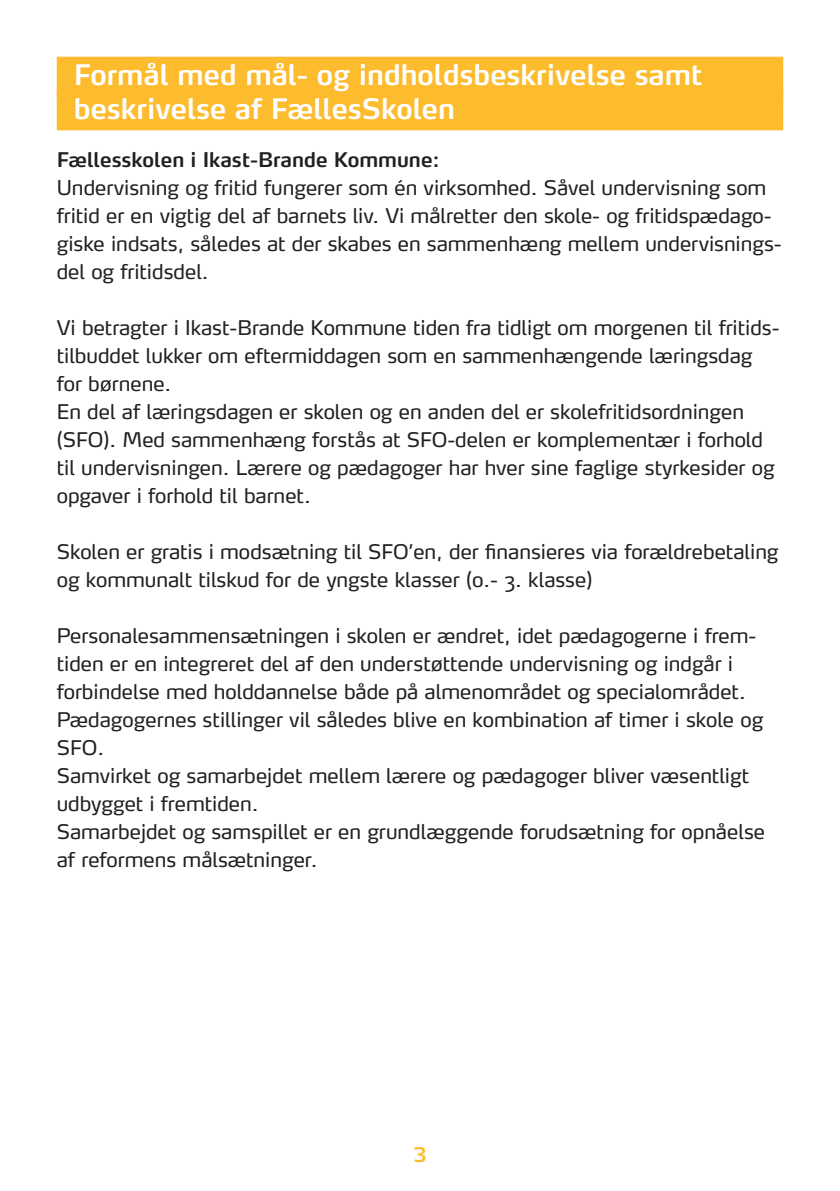
<style>
.page{position:relative;width:840px;height:1191px;background:#fff}
.page>*{position:absolute;margin:0;border:0;box-sizing:border-box;transform-origin:0 0}
.Overskrift{font:600 28px "Max";color:#fff}
.Brødtekst{font:20px/28px "Max";color:#231f20}
.Mellemrubrik{font:600 20px "Max";color:#231f20}
.t1{font:600 20px "Max LF";color:#fdbb2e}
</style>
<div class="page">
<div style="left:57px;top:57px;width:725px;height:40px;background:#fdbb2e"></div>
<div style="left:57px;top:90px;width:725px;height:40px;background:#fdbb2e"></div>
<p class="Overskrift" style="left:74px;top:57px;width:629px">Formål med mål- og indholdsbeskrivelse samt</p>
<p class="Overskrift" style="left:74px;top:91px;width:382px">beskrivelse af FællesSkolen</p>
<p class="Mellemrubrik" style="left:57px;top:147px;width:384px">Fællesskolen i Ikast-Brande Kommune:</p>
<p class="Brødtekst" style="left:57px;top:173px;width:726px">Undervisning og fritid fungerer som én virksomhed. Såvel undervisning som fritid er en vigtig del af barnets liv. Vi målretter den skole- og fritidspædago&shy;giske indsats, således at der skabes en sammenhæng mellem undervisnings&shy;del og fritidsdel.</p>
<p class="Brødtekst" style="left:57px;top:313px;width:724px">Vi betragter i Ikast-Brande Kommune tiden fra tidligt om morgenen til fritids&shy;tilbuddet lukker om eftermiddagen som en sammenhængende læringsdag for børnene.</p>
<p class="Brødtekst" style="left:57px;top:397px;width:719px">En del af læringsdagen er skolen og en anden del er skolefritidsordningen (SFO). Med sammenhæng forstås at SFO-delen er komplementær i forhold til undervisningen. Lærere og pædagoger har hver sine faglige styrkesider og opgaver i forhold til barnet.</p>
<p class="Brødtekst" style="left:57px;top:537px;width:723px">Skolen er gratis i modsætning til SFO’en, der finansieres via forældrebetaling og kommunalt tilskud for de yngste klasser (0.- 3. klasse)</p>
<p class="Brødtekst" style="left:57px;top:621px;width:707px">Personalesammensætningen i skolen er ændret, idet pædagogerne i frem&shy;tiden er en integreret del af den understøttende undervisning og indgår i forbindelse med holddannelse både på almenområdet og specialområdet.<br>Pædagogernes stillinger vil således blive en kombination af timer i skole og SFO.</p>
<p class="Brødtekst" style="left:57px;top:761px;width:693px">Samvirket og samarbejdet mellem lærere og pædagoger bliver væsentligt udbygget i fremtiden.</p>
<p class="Brødtekst" style="left:57px;top:817px;width:709px">Samarbejdet og samspillet er en grundlæggende forudsætning for opnåelse af reformens målsætninger.</p>
<p class="t1" style="left:413px;top:1142px;width:15px">3</p>
</div>
